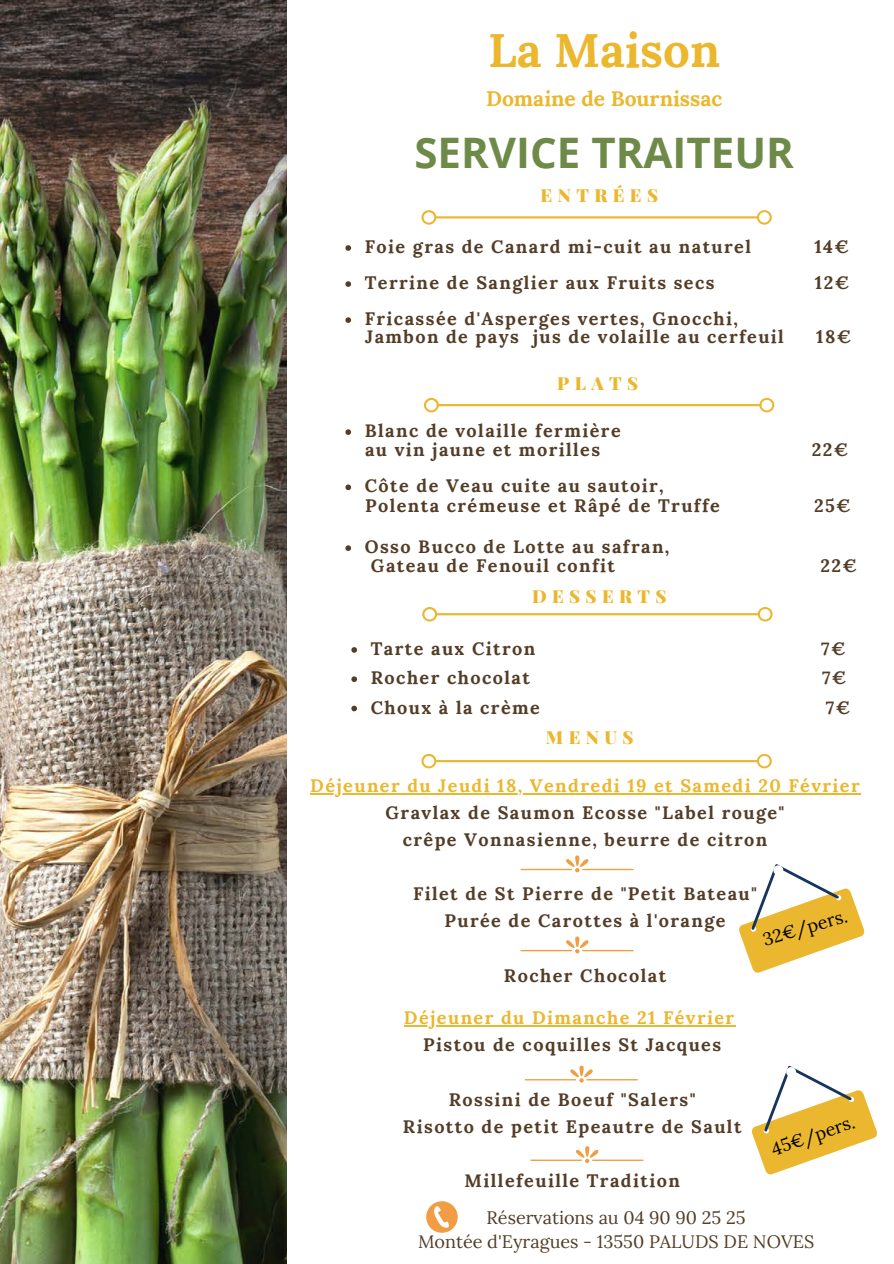
<style>
.page{position:relative;width:894px;height:1264px;background:#fff}
.page>*{position:absolute;margin:0;border:0;box-sizing:border-box;transform-origin:0 0}
.t1{font:700 47.25px "Lora";color:#ebb72e}
.t2{font:700 42px "Open Sans";color:#6e8a48}
.t3{font:700 21px "Lora";color:#ebb72e}
.t4{font:700 18px/19.2px "Lora";letter-spacing:.08em;color:#533d27}
.t5{font:700 18px "Lora";letter-spacing:.08em;color:#ebb72e}
.t6{font:18px "Lora";color:#533d27}
.t7{font:900 18px "Playfair Display";letter-spacing:.3em;color:#ebb72e}
.t8{font:18px "Lora";color:#000}
</style>
<div class="page">
<img style="left:0;top:0;width:286px;height:1263px">
<svg style="left:426px;top:1201px;width:31px;height:31px"></svg>
<svg style="left:424px;top:398px;width:350px;height:14px"></svg>
<hr style="left:310px;top:793px;width:550px;height:1px;background:#ebb72e">
<svg style="left:752px;top:1065px;width:125px;height:110px"></svg>
<hr style="left:404px;top:1025px;width:331px;height:1px;background:#ebb72e">
<svg style="left:421px;top:210px;width:350px;height:15px"></svg>
<svg style="left:422px;top:607px;width:350px;height:14px"></svg>
<svg style="left:421px;top:753px;width:350px;height:15px"></svg>
<svg style="left:566px;top:855px;width:22px;height:17px"></svg>
<hr style="left:520px;top:868px;width:52px;height:2px;background:#f09d43">
<hr style="left:582px;top:868px;width:51px;height:2px;background:#f09d43">
<svg style="left:570px;top:1065px;width:22px;height:17px"></svg>
<hr style="left:524px;top:1079px;width:52px;height:1px;background:#f09d43">
<hr style="left:586px;top:1079px;width:51px;height:1px;background:#f09d43">
<svg style="left:566px;top:936px;width:22px;height:17px"></svg>
<hr style="left:520px;top:949px;width:52px;height:2px;background:#f09d43">
<hr style="left:582px;top:949px;width:51px;height:2px;background:#f09d43">
<svg style="left:575px;top:1146px;width:23px;height:17px"></svg>
<hr style="left:530px;top:1159px;width:51px;height:1px;background:#f09d43">
<hr style="left:592px;top:1159px;width:51px;height:1px;background:#f09d43">
<svg style="left:345px;top:429px;width:6px;height:6px"></svg>
<svg style="left:345px;top:484px;width:6px;height:6px"></svg>
<svg style="left:345px;top:545px;width:6px;height:6px"></svg>
<svg style="left:739px;top:864px;width:125px;height:109px"></svg>
<svg style="left:345px;top:245px;width:6px;height:6px"></svg>
<svg style="left:345px;top:281px;width:6px;height:6px"></svg>
<svg style="left:345px;top:317px;width:6px;height:6px"></svg>
<svg style="left:351px;top:647px;width:6px;height:5px"></svg>
<svg style="left:351px;top:676px;width:6px;height:6px"></svg>
<svg style="left:351px;top:705px;width:6px;height:6px"></svg>
<p class="t1" style="left:488px;top:20px;width:233px">La Maison</p>
<p class="t3" style="left:486px;top:84px;width:237px">Domaine de Bournissac</p>
<p class="t2" style="left:414px;top:123px;width:381px">SERVICE TRAITEUR</p>
<p class="t7" style="left:540px;top:181px;width:119px">ENTRÉES</p>
<p class="t4" style="left:365px;top:237px;width:387px">Foie gras de Canard mi-cuit au naturel</p>
<p class="t4" style="left:814px;top:237px;width:36px">14€</p>
<p class="t4" style="left:365px;top:273px;width:351px">Terrine de Sanglier aux Fruits secs</p>
<p class="t4" style="left:814px;top:273px;width:36px">12€</p>
<p class="t4" style="left:365px;top:309px;width:374px">Fricassée d'Asperges vertes, Gnocchi,</p>
<p class="t4" style="left:365px;top:327px;width:420px">Jambon de pays jus de volaille au cerfeuil</p>
<p class="t4" style="left:816px;top:327px;width:37px">18€</p>
<p class="t7" style="left:557px;top:369px;width:83px">PLATS</p>
<p class="t4" style="left:365px;top:421px;width:257px">Blanc de volaille fermière</p>
<p class="t4" style="left:365px;top:440px;width:236px">au vin jaune et morilles</p>
<p class="t4" style="left:811px;top:440px;width:38px">22€</p>
<p class="t4" style="left:365px;top:495px;width:356px">Polenta crémeuse et Râpé de Truffe</p>
<p class="t4" style="left:813px;top:495px;width:38px">25€</p>
<p class="t4" style="left:365px;top:476px;width:300px">Côte de Veau cuite au sautoir,</p>
<p class="t4" style="left:371px;top:537px;width:300px;text-indent:-6px">Osso Bucco de Lotte au safran,<br>Gateau de Fenouil confit</p>
<p class="t7" style="left:532px;top:582px;width:136px">DESSERTS</p>
<p class="t4" style="left:820px;top:556px;width:38px">22€</p>
<p class="t4" style="left:370px;top:638px;width:166px">Tarte aux Citron</p>
<p class="t4" style="left:821px;top:638px;width:26px">7€</p>
<p class="t4" style="left:370px;top:668px;width:161px">Rocher chocolat</p>
<p class="t4" style="left:821px;top:668px;width:26px">7€</p>
<p class="t4" style="left:370px;top:697px;width:171px">Choux à la crème</p>
<p class="t4" style="left:825px;top:697px;width:26px">7€</p>
<p class="t7" style="left:546px;top:722px;width:89px">MENUS</p>
<p class="t5" style="left:310px;top:774px;width:551px">Déjeuner du Jeudi 18, Vendredi 19 et Samedi 20 Février</p>
<p class="t4" style="left:385px;top:803px;width:400px">Gravlax de Saumon Ecosse "Label rouge"</p>
<p class="t4" style="left:402px;top:830px;width:366px">crêpe Vonnasienne, beurre de citron</p>
<p class="t4" style="left:413px;top:884px;width:345px">Filet de St Pierre de "Petit Bateau"</p>
<p class="t4" style="left:444px;top:911px;width:282px">Purée de Carottes à l'orange</p>
<p class="t4" style="left:503px;top:965px;width:164px">Rocher Chocolat</p>
<p class="t5" style="left:404px;top:1006px;width:332px">Déjeuner du Dimanche 21 Février</p>
<p class="t4" style="left:423px;top:1035px;width:299px">Pistou de coquilles St Jacques</p>
<p class="t4" style="left:448px;top:1089px;width:248px">Rossini de Boeuf "Salers"</p>
<p class="t4" style="left:403px;top:1116px;width:340px">Risotto de petit Epeautre de Sault</p>
<p class="t4" style="left:464px;top:1170px;width:217px">Millefeuille Tradition</p>
<p class="t8" style="left:759px;top:928px;width:88px;rotate:-16deg">32€/pers.</p>
<p class="t8" style="left:768px;top:1138px;width:88px;rotate:-19deg">45€/pers.</p>
<p class="t6" style="left:486px;top:1205px;width:260px">Réservations au 04 90 90 25 25</p>
<p class="t6" style="left:418px;top:1230px;width:397px">Montée d'Eyragues - 13550 PALUDS DE NOVES</p>
</div>
